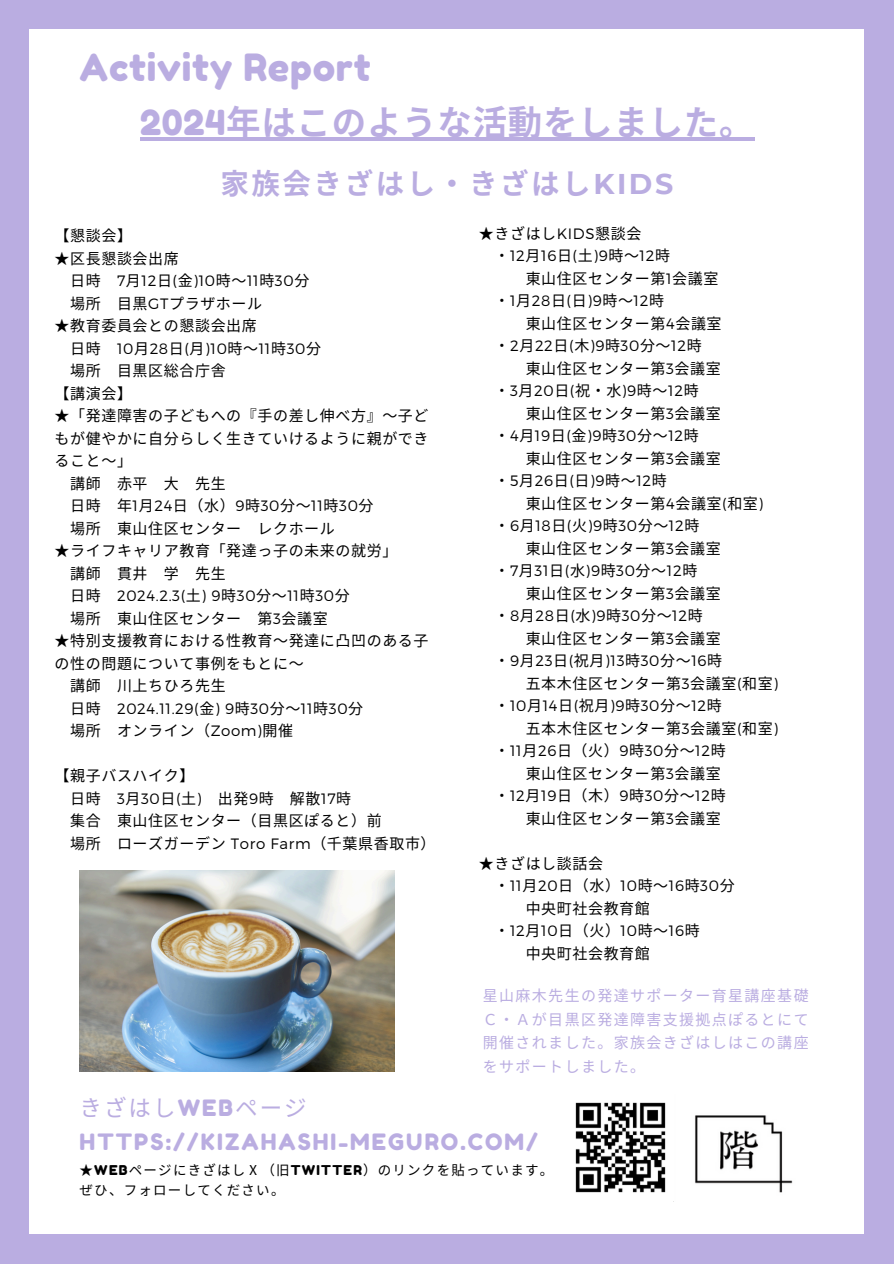
<style>
.page{position:relative;width:894px;height:1264px;background:#fff}
.page>*{position:absolute;margin:0;border:0;box-sizing:border-box;transform-origin:0 0}
.t1{font:37.5px "Fredoka One";letter-spacing:.02em;color:#baade1}
.t2{font:700 34.5px "Noto Sans CJ Ksc";letter-spacing:.02em;color:#baade1}
.t3{font:700 28.5px "Noto Sans CJ Ksc";letter-spacing:.09em;color:#baade1}
.t4{font:22.5px/34.8px "Fredoka One";letter-spacing:.09em;color:#baade1}
.t5{font:15px/22.5px "Noto Sans CJ Ksc";letter-spacing:.04em;color:#000;text-align:justify}
.t6{font:300 15px "Montserrat";letter-spacing:.04em;color:#000}
.t7{font:15px/23.7px "Noto Sans CJ Ksc";letter-spacing:.09em;color:#baade1;text-align:justify}
.t8{font:13.5px/20.2px "Noto Sans CJ Ksc";letter-spacing:.09em;color:#000}
.s1{font-family:"Fredoka One";font-weight:400}
.s2{font-family:"Montserrat"}
.s3{font-family:"Noto Sans CJ Ksc";font-weight:400}
.s4{font-family:"Montserrat";font-weight:300}
.s5{font-family:"Noto Sans CJ Ksc"}
.s6{font-family:"Fredoka One"}
</style>
<div class="page">
<div style="left:0;top:0;width:893px;height:1263px;background:#baade1"></div>
<div style="left:30px;top:30px;width:833px;height:1203px;background:#fff"></div>
<img style="left:80px;top:870px;width:315px;height:201px">
<img style="left:575px;top:1102px;width:218px;height:91px">
<hr style="left:140px;top:137px;width:614px;height:4px;background:#baade1">
<p class="t1" style="left:80px;top:44px;width:292px">Activity Report</p>
<p class="t2" style="left:140px;top:95px;width:615px"><span class="s1">2024</span>年はこのような活動をしました。</p>
<h1 class="t3" style="left:220px;top:161px;width:454px">家族会きざはし・きざはし<span class="s2">KIDS</span></h1>
<h1 class="t5" style="left:55px;top:223px;width:79px">【懇談会】</h1>
<h2 class="t5" style="left:55px;top:246px;width:124px">★区長懇談会出席</h2>
<p class="t6" style="left:70px;top:271px;width:240px"><span class="s3">日時</span> 7<span class="s3">月</span> 12<span class="s3">日</span> (<span class="s3">金</span>)10<span class="s3">時～</span>11<span class="s3">時</span>30<span class="s3">分</span></p>
<p class="t5" style="left:70px;top:291px;width:193px">場所 目黒<span class="s4">GT</span>プラザホール</p>
<p class="t5" style="left:55px;top:313px;width:202px">★教育委員会との懇談会出席</p>
<p class="t6" style="left:70px;top:338px;width:251px"><span class="s3">日時</span> 10<span class="s3">月</span> 28<span class="s3">日</span> (<span class="s3">月</span> )10<span class="s3">時～</span>11<span class="s3">時</span>30<span class="s3">分</span></p>
<p class="t5" style="left:70px;top:358px;width:156px">場所 目黒区総合庁舎</p>
<p class="t5" style="left:55px;top:381px;width:79px">【講演会】</p>
<p class="t5" style="left:55px;top:403px;width:375px">★「発達障害の子どもへの『手の差し伸べ方』～子どもが健やかに自分らしく生きていけるように親ができること～」</p>
<p class="t5" style="left:70px;top:471px;width:155px">講師 赤平 大 先生</p>
<p class="t5" style="left:70px;top:493px;width:304px">日時 年<span class="s4">1</span>月 <span class="s4">24</span>日（水）<span class="s4">9</span>時<span class="s4">30</span>分～<span class="s4">11</span>時<span class="s4">30</span>分</p>
<p class="t5" style="left:70px;top:516px;width:266px">場所 東山住区センター レクホール</p>
<p class="t5" style="left:55px;top:538px;width:344px">★ライフキャリア教育「発達っ子の未来の就労」</p>
<p class="t5" style="left:70px;top:561px;width:155px">講師 貫井 学 先生</p>
<p class="t6" style="left:70px;top:586px;width:280px"><span class="s3">日時</span> 2024.2.3(<span class="s3">土</span>) 9<span class="s3">時</span>30<span class="s3">分〜</span>11<span class="s3">時</span>30<span class="s3">分</span></p>
<p class="t5" style="left:70px;top:606px;width:257px">場所 東山住区センター 第<span class="s4">3</span>会議室</p>
<p class="t5" style="left:55px;top:628px;width:374px">★特別支援教育における性教育～発達に凸凹のある子の性の問題について事例をもとに～</p>
<p class="t5" style="left:70px;top:673px;width:155px">講師 川上ちひろ先生</p>
<p class="t6" style="left:70px;top:698px;width:294px"><span class="s3">日時</span> 2024.11.29(<span class="s3">金</span>) 9<span class="s3">時</span>30<span class="s3">分〜</span>11<span class="s3">時</span>30<span class="s3">分</span></p>
<p class="t5" style="left:70px;top:718px;width:223px">場所 オンライン（<span class="s4">Zoom)</span>開催</p>
<p class="t5" style="left:55px;top:763px;width:141px">【親子バスハイク】</p>
<p class="t5" style="left:70px;top:786px;width:282px">日時 <span class="s4">3</span>月 <span class="s4">30</span>日 <span class="s4">(</span>土<span class="s4">)</span> 出発<span class="s4">9</span>時 解散<span class="s4">17</span>時</p>
<p class="t5" style="left:70px;top:808px;width:313px">集合 東山住区センター（目黒区ぽると）前</p>
<p class="t5" style="left:70px;top:831px;width:367px">場所 ローズガーデン <span class="s4">Toro Farm</span>（千葉県香取市）</p>
<p class="t5" style="left:478px;top:221px;width:163px">★きざはし<span class="s4">KIDS</span>懇談会</p>
<p class="t6" style="left:494px;top:246px;width:177px"><span class="s3">・</span>12<span class="s3">月</span> 16<span class="s3">日</span> (<span class="s3">土</span>)9<span class="s3">時〜</span>12<span class="s3">時</span></p>
<p class="t5" style="left:525px;top:266px;width:192px">東山住区センター第<span class="s4">1</span>会議室</p>
<p class="t6" style="left:494px;top:291px;width:171px"><span class="s3">・</span>1<span class="s3">月</span> 28<span class="s3">日</span> (<span class="s3">日</span> )9<span class="s3">時〜</span>12<span class="s3">時</span></p>
<p class="t5" style="left:525px;top:311px;width:195px">東山住区センター第<span class="s4">4</span>会議室</p>
<p class="t6" style="left:494px;top:336px;width:209px"><span class="s3">・</span>2<span class="s3">月</span> 22<span class="s3">日</span> (<span class="s3">木</span>)9<span class="s3">時</span>30<span class="s3">分〜</span>12<span class="s3">時</span></p>
<p class="t5" style="left:525px;top:356px;width:195px">東山住区センター第<span class="s4">3</span>会議室</p>
<p class="t5" style="left:494px;top:378px;width:206px">・<span class="s4">3</span>月 <span class="s4">20</span>日 <span class="s4">(</span>祝・水<span class="s4">)9</span>時〜<span class="s4">12</span>時</p>
<p class="t5" style="left:525px;top:401px;width:195px">東山住区センター第<span class="s4">3</span>会議室</p>
<p class="t6" style="left:494px;top:426px;width:206px"><span class="s3">・</span>4<span class="s3">月</span> 19<span class="s3">日</span> (<span class="s3">金</span>)9<span class="s3">時</span>30<span class="s3">分〜</span>12<span class="s3">時</span></p>
<p class="t5" style="left:525px;top:446px;width:195px">東山住区センター第<span class="s4">3</span>会議室</p>
<p class="t6" style="left:494px;top:471px;width:174px"><span class="s3">・</span>5<span class="s3">月</span> 26<span class="s3">日</span> (<span class="s3">日</span> )9<span class="s3">時〜</span>12<span class="s3">時</span></p>
<p class="t5" style="left:525px;top:491px;width:239px">東山住区センター第<span class="s4">4</span>会議室<span class="s4">(</span>和室<span class="s4">)</span></p>
<p class="t6" style="left:494px;top:516px;width:206px"><span class="s3">・</span>6<span class="s3">月</span> 18<span class="s3">日</span> (<span class="s3">火</span>)9<span class="s3">時</span>30<span class="s3">分〜</span>12<span class="s3">時</span></p>
<p class="t5" style="left:525px;top:536px;width:195px">東山住区センター第<span class="s4">3</span>会議室</p>
<p class="t6" style="left:494px;top:561px;width:204px"><span class="s3">・</span>7<span class="s3">月</span> 31<span class="s3">日</span> (<span class="s3">水</span>)9<span class="s3">時</span>30<span class="s3">分〜</span>12<span class="s3">時</span></p>
<p class="t5" style="left:525px;top:581px;width:195px">東山住区センター第<span class="s4">3</span>会議室</p>
<p class="t6" style="left:494px;top:606px;width:210px"><span class="s3">・</span>8<span class="s3">月</span> 28<span class="s3">日</span> (<span class="s3">水</span>)9<span class="s3">時</span>30<span class="s3">分〜</span>12<span class="s3">時</span></p>
<p class="t5" style="left:525px;top:626px;width:195px">東山住区センター第<span class="s4">3</span>会議室</p>
<p class="t6" style="left:494px;top:651px;width:229px"><span class="s3">・</span>9<span class="s3">月</span> 23<span class="s3">日</span> (<span class="s3">祝月</span> )13<span class="s3">時</span>30<span class="s3">分〜</span>16<span class="s3">時</span></p>
<p class="t5" style="left:525px;top:671px;width:254px">五本木住区センター第<span class="s4">3</span>会議室<span class="s4">(</span>和室<span class="s4">)</span></p>
<p class="t6" style="left:494px;top:696px;width:229px"><span class="s3">・</span>10<span class="s3">月</span> 14<span class="s3">日</span> (<span class="s3">祝月</span> )9<span class="s3">時</span>30<span class="s3">分〜</span>12<span class="s3">時</span></p>
<p class="t5" style="left:525px;top:716px;width:254px">五本木住区センター第<span class="s4">3</span>会議室<span class="s4">(</span>和室<span class="s4">)</span></p>
<p class="t5" style="left:494px;top:738px;width:233px">・<span class="s4">11</span>月 <span class="s4">26</span>日（火）<span class="s4">9</span>時<span class="s4">30</span>分～<span class="s4">12</span>時</p>
<p class="t5" style="left:525px;top:761px;width:195px">東山住区センター第<span class="s4">3</span>会議室</p>
<p class="t5" style="left:494px;top:783px;width:233px">・<span class="s4">12</span>月 <span class="s4">19</span>日（木）<span class="s4">9</span>時<span class="s4">30</span>分～<span class="s4">12</span>時</p>
<p class="t5" style="left:525px;top:806px;width:195px">東山住区センター第<span class="s4">3</span>会議室</p>
<p class="t5" style="left:478px;top:851px;width:125px">★きざはし談話会</p>
<h3 class="t5" style="left:494px;top:873px;width:241px">・<span class="s4">11</span>月 <span class="s4">20</span>日（水）<span class="s4">10</span>時～<span class="s4">16</span>時<span class="s4">30</span>分</h3>
<p class="t5" style="left:525px;top:896px;width:125px">中央町社会教育館</p>
<p class="t5" style="left:494px;top:918px;width:207px">・<span class="s4">12</span>月<span class="s4">10</span>日（火）<span class="s4">10</span>時～<span class="s4">16</span>時</p>
<p class="t5" style="left:525px;top:941px;width:125px">中央町社会教育館</p>
<p class="t7" style="left:482px;top:983px;width:327px">星山麻木先生の発達サポーター育星講座基礎Ｃ・Ａが目黒区発達障害支援拠点ぽるとにて開催されました。家族会きざはしはこの講座をサポートしました。</p>
<p class="t4" style="left:80px;top:1089px;width:459px"><span class="s5">きざはし</span>WEB<span class="s5">ページ<br></span>HTTPS://KIZAHASHI-MEGURO.COM/</p>
<p class="t8" style="left:80px;top:1159px;width:475px">★<span class="s6">WEB</span>ページにきざはしⅩ（旧<span class="s6">TWITTER</span>）のリンクを貼っています。ぜひ、フォローしてください。</p>
</div>
